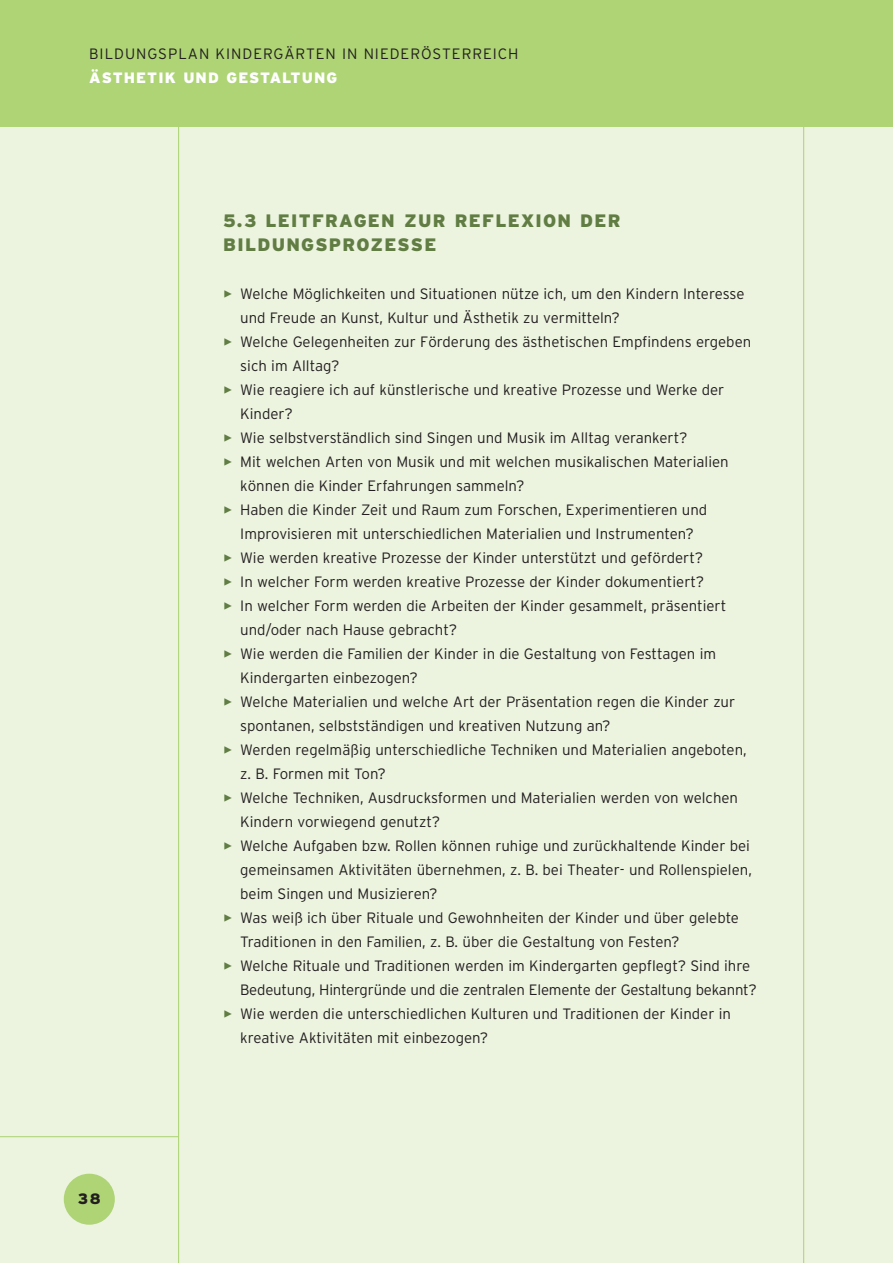
<style>
.page{position:relative;width:893px;height:1263px;background:#fff}
.page>*{position:absolute;margin:0;border:0;box-sizing:border-box;transform-origin:0 0}
.t1{font:900 18px/24px "Interstate";letter-spacing:.07em;color:#617d43}
.t2{font:300 15px/24px "Interstate";color:#231f20}
.t3{font:300 15px "Interstate";letter-spacing:.065em;color:#231f20}
.t4{font:900 15px "Interstate";letter-spacing:.07em;color:#fff}
.t5{font:900 15px "Interstate";color:#231f20}
.s1{color:#617d43}
</style>
<div class="page">
<div style="left:0;top:126px;width:893px;height:1137px;background:#ecf4e0"></div>
<div style="left:0;top:0;width:893px;height:126px;background:#aed475"></div>
<hr style="left:803px;top:126px;width:1px;height:1137px;background:#aed475">
<div style="left:64px;top:1174px;width:51px;height:51px;background:#aed475;border-radius:50%"></div>
<hr style="left:0;top:1136px;width:179px;height:1px;background:#aed475">
<hr style="left:178px;top:126px;width:1px;height:1137px;background:#aed475">
<p class="t3" style="left:89px;top:45px;width:431px">BILDUNGSPLAN KINDERGÄRTEN IN NIEDERÖSTERREICH</p>
<p class="t4" style="left:89px;top:69px;width:249px">ÄSTHETIK UND GESTALTUNG</p>
<p class="t5" style="left:78px;top:1190px;width:25px">38</p>
<p class="t1" style="left:223px;top:209px;width:399px">5.3 LEITFRAGEN ZUR REFLEXION DER<br>BILDUNGSPROZESSE</p>
<p class="t2" style="left:240px;top:282px;width:506px;text-indent:-17px"><span class="s1">✓</span> Welche Möglichkeiten und Situationen nütze ich, um den Kindern Interesse und Freude an Kunst, Kultur und Ästhetik zu vermitteln?</p>
<p class="t2" style="left:240px;top:330px;width:512px;text-indent:-17px"><span class="s1">✓</span> Welche Gelegenheiten zur Förderung des ästhetischen Empfindens ergeben sich im Alltag?</p>
<p class="t2" style="left:240px;top:378px;width:486px;text-indent:-17px"><span class="s1">✓</span> Wie reagiere ich auf künstlerische und kreative Prozesse und Werke der<br>Kinder?</p>
<p class="t2" style="left:223px;top:426px;width:466px"><span class="s1">✓</span> Wie selbstverständlich sind Singen und Musik im Alltag verankert?</p>
<p class="t2" style="left:240px;top:450px;width:490px;text-indent:-17px"><span class="s1">✓</span> Mit welchen Arten von Musik und mit welchen musikalischen Materialien können die Kinder Erfahrungen sammeln?</p>
<p class="t2" style="left:223px;top:498px;width:486px;text-align:center"><span class="s1">✓</span> Haben die Kinder Zeit und Raum zum Forschen, Experimentieren und<br>Improvisieren mit unterschiedlichen Materialien und Instrumenten?</p>
<p class="t2" style="left:223px;top:546px;width:481px"><span class="s1">✓</span> Wie werden kreative Prozesse der Kinder unterstützt und gefördert?</p>
<p class="t2" style="left:223px;top:570px;width:483px"><span class="s1">✓</span> In welcher Form werden kreative Prozesse der Kinder dokumentiert?</p>
<p class="t2" style="left:240px;top:594px;width:488px;text-indent:-17px"><span class="s1">✓</span> In welcher Form werden die Arbeiten der Kinder gesammelt, präsentiert und/oder nach Hause gebracht?</p>
<p class="t2" style="left:240px;top:642px;width:477px;text-indent:-17px"><span class="s1">✓</span> Wie werden die Familien der Kinder in die Gestaltung von Festtagen im<br>Kindergarten einbezogen?</p>
<p class="t2" style="left:240px;top:690px;width:496px;text-indent:-17px"><span class="s1">✓</span> Welche Materialien und welche Art der Präsentation regen die Kinder zur spontanen, selbstständigen und kreativen Nutzung an?</p>
<p class="t2" style="left:240px;top:738px;width:508px;text-indent:-17px"><span class="s1">✓</span> Werden regelmäßig unterschiedliche Techniken und Materialien angeboten, z. B. Formen mit Ton?</p>
<p class="t2" style="left:240px;top:786px;width:499px;text-indent:-17px"><span class="s1">✓</span> Welche Techniken, Ausdrucksformen und Materialien werden von welchen<br>Kindern vorwiegend genutzt?</p>
<p class="t2" style="left:240px;top:834px;width:513px;text-indent:-17px"><span class="s1">✓</span> Welche Aufgaben bzw. Rollen können ruhige und zurückhaltende Kinder bei gemeinsamen Aktivitäten übernehmen, z. B. bei Theater- und Rollenspielen, beim Singen und Musizieren?</p>
<p class="t2" style="left:240px;top:906px;width:500px;text-indent:-17px"><span class="s1">✓</span> Was weiß ich über Rituale und Gewohnheiten der Kinder und über gelebte<br>Traditionen in den Familien, z. B. über die Gestaltung von Festen?</p>
<p class="t2" style="left:240px;top:954px;width:518px;text-indent:-17px"><span class="s1">✓</span> Welche Rituale und Traditionen werden im Kindergarten gepflegt? Sind ihre<br>Bedeutung, Hintergründe und die zentralen Elemente der Gestaltung bekannt?</p>
<p class="t2" style="left:240px;top:1002px;width:492px;text-indent:-17px"><span class="s1">✓</span> Wie werden die unterschiedlichen Kulturen und Traditionen der Kinder in kreative Aktivitäten mit einbezogen?</p>
</div>
